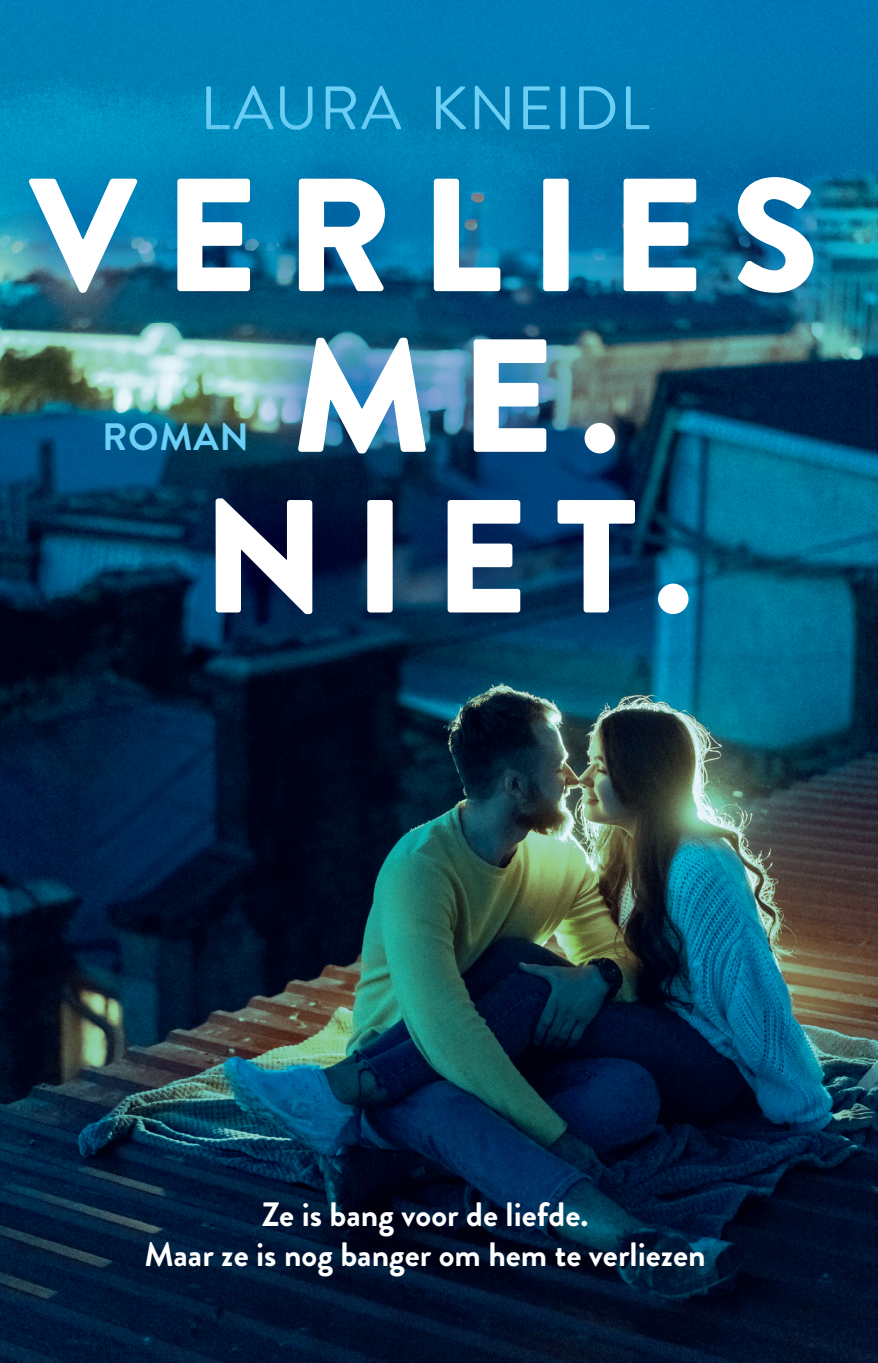
<style>
.page{position:relative;width:878px;height:1363px;background:#fff}
.page>*{position:absolute;margin:0;border:0;box-sizing:border-box;transform-origin:0 0}
.t1{font:900 160.65px/160.7px "Brandon Grotesque";letter-spacing:.17em;color:#fff;text-align:center}
.t2{font:60.98px "Brandon Grotesque";letter-spacing:.02em;color:#6bcff6}
.t3{font:700 38.25px "Brandon Grotesque";letter-spacing:.02em;color:#6bcff6}
.t4{font:700 33.75px/40.5px "Brandon Grotesque";color:#fff;text-align:center}
</style>
<div class="page">
<img style="left:0;top:0;width:878px;height:1363px">
<img style="left:0;top:108px;width:878px;height:575px">
<img style="left:206px;top:108px;width:443px;height:22px">
<svg style="left:870px;top:0;width:8px;height:9px"></svg>
<h2 class="t2" style="left:200px;top:66px;width:451px">LAURA KNEIDL</h2>
<h1 class="t1" style="left:30px;top:158px;width:791px">VERLIES<br>ME.<br>NIET.</h1>
<p class="t3" style="left:102px;top:410px;width:148px">ROMAN</p>
<p class="t4" style="left:144px;top:1194px;width:563px">Ze is bang voor de liefde.<br>Maar ze is nog banger om hem te verliezen</p>
</div>
